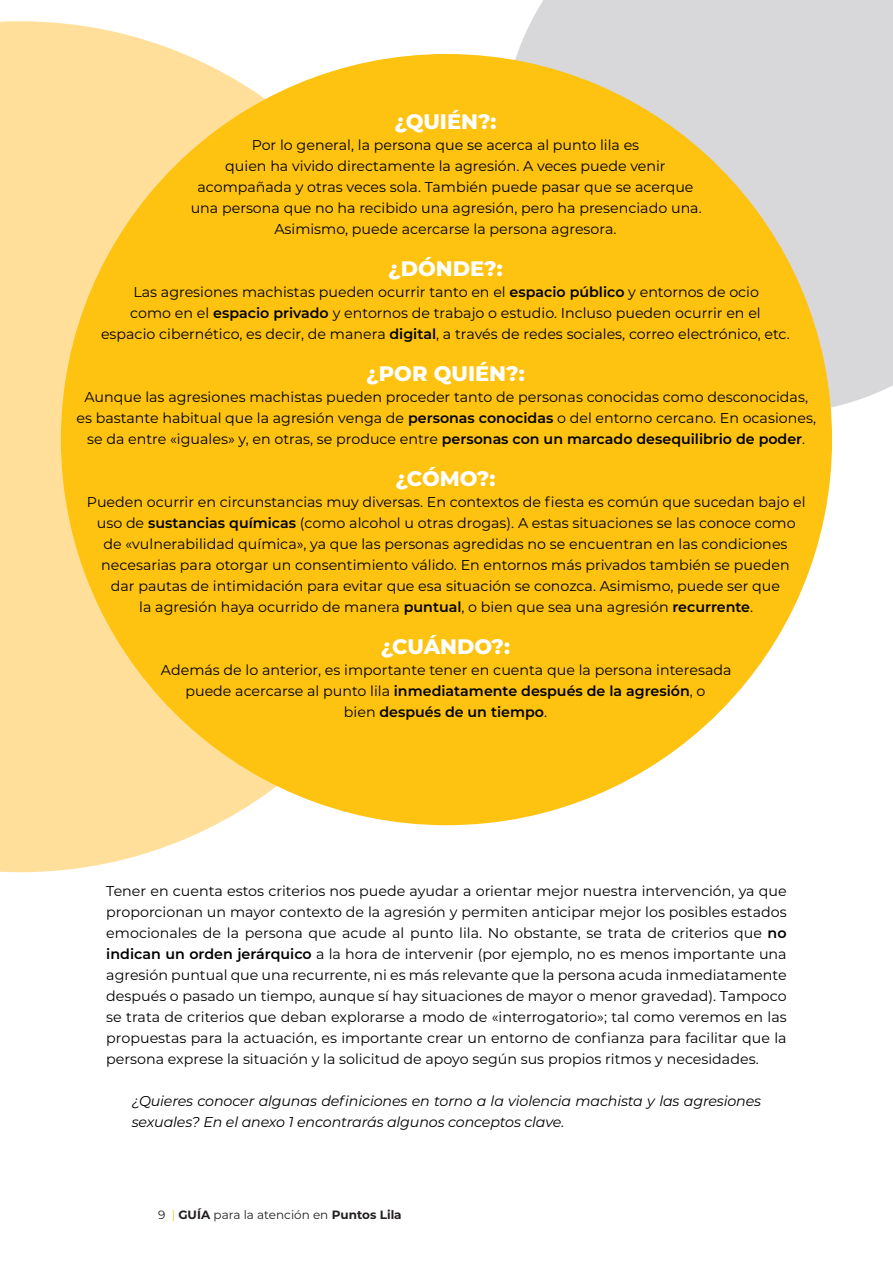
<style>
.page{position:relative;width:893px;height:1263px;background:#fff}
.page>*{position:absolute;margin:0;border:0;box-sizing:border-box;transform-origin:0 0}
.t1{font:800 21px "Montserrat";color:#fff}
.t2{font:14.25px/21px "Montserrat";color:#000;text-align:center}
.CITA{font:italic 14.25px/21px "Montserrat";letter-spacing:-.01em;color:#000}
.t3{font:12px "Montserrat";color:#231f20}
.s1{font-weight:600}
.s2{color:#fec210}
.s3{font-weight:700}
</style>
<div class="page">
<svg style="left:0;top:21px;width:446px;height:851px;fill:#ffdf99"></svg>
<div style="left:505px;top:0;width:388px;height:414px;background:#d8d8da"></div>
<div style="left:61px;top:54px;width:771px;height:771px;background:#fec210;border-radius:50%"></div>
<p class="t1" style="left:394px;top:106px;width:104px">¿QUIÉN?:</p>
<p class="t2" style="left:191px;top:134px;width:512px">Por lo general, la persona que se acerca al punto lila es<br>quien ha vivido directamente la agresión. A veces puede venir acompañada y otras veces sola. También puede pasar que se acerque una persona que no ha recibido una agresión, pero ha presenciado una.<br>Asimismo, puede acercarse la persona agresora.</p>
<p class="t1" style="left:388px;top:253px;width:116px">¿DÓNDE?:</p>
<p class="t2" style="left:101px;top:281px;width:690px">Las agresiones machistas pueden ocurrir tanto en el <span class="s1">espacio público</span> y entornos de ocio<br>como en el <span class="s1">espacio privado</span> y entornos de trabajo o estudio. Incluso pueden ocurrir en el<br>espacio cibernético, es decir, de manera <span class="s1">digital</span>, a través de redes sociales, correo electrónico, etc.</p>
<p class="t1" style="left:366px;top:358px;width:160px">¿POR QUIÉN?:</p>
<p class="t2" style="left:76px;top:386px;width:741px">Aunque las agresiones machistas pueden proceder tanto de personas conocidas como desconocidas, es bastante habitual que la agresión venga de <span class="s1">personas conocidas</span> o del entorno cercano. En ocasiones, se da entre «iguales» y, en otras, se produce entre <span class="s1">personas con un marcado desequilibrio de poder</span>.</p>
<p class="t1" style="left:395px;top:463px;width:101px">¿CÓMO?:</p>
<p class="t2" style="left:87px;top:491px;width:720px">Pueden ocurrir en circunstancias muy diversas. En contextos de fiesta es común que sucedan bajo el uso de <span class="s1">sustancias químicas</span> (como alcohol u otras drogas). A estas situaciones se las conoce como de «vulnerabilidad química», ya que las personas agredidas no se encuentran en las condiciones necesarias para otorgar un consentimiento válido. En entornos más privados también se pueden<br>dar pautas de intimidación para evitar que esa situación se conozca. Asimismo, puede ser que<br>la agresión haya ocurrido de manera <span class="s1">puntual</span>, o bien que sea una agresión <span class="s1">recurrente</span>.</p>
<p class="t1" style="left:381px;top:631px;width:131px">¿CUÁNDO?:</p>
<p class="t2" style="left:161px;top:659px;width:572px">Además de lo anterior, es importante tener en cuenta que la persona interesada puede acercarse al punto lila <span class="s1">inmediatamente después de la agresión</span>, o<br>bien <span class="s1">después de un tiempo</span>.</p>
<p class="t2" style="left:106px;top:880px;width:682px;text-align:justify">Tener en cuenta estos criterios nos puede ayudar a orientar mejor nuestra intervención, ya que proporcionan un mayor contexto de la agresión y permiten anticipar mejor los posibles estados emocionales de la persona que acude al punto lila. No obstante, se trata de criterios que <span class="s1">no indican un orden jerárquico</span> a la hora de intervenir (por ejemplo, no es menos importante una agresión puntual que una recurrente, ni es más relevante que la persona acuda inmediatamente después o pasado un tiempo, aunque sí hay situaciones de mayor o menor gravedad). Tampoco se trata de criterios que deban explorarse a modo de «interrogatorio»; tal como veremos en las propuestas para la actuación, es importante crear un entorno de confianza para facilitar que la persona exprese la situación y la solicitud de apoyo según sus propios ritmos y necesidades.</p>
<p class="CITA" style="left:132px;top:1090px;width:631px">¿Quieres conocer algunas definiciones en torno a la violencia machista y las agresiones sexuales? En el anexo 1 encontrarás algunos conceptos clave.</p>
<p class="t3" style="left:158px;top:1207px;width:245px">9 <span class="s2">|</span> <span class="s3">GUÍA</span> para la atención en <span class="s3">Puntos Lila</span></p>
</div>
